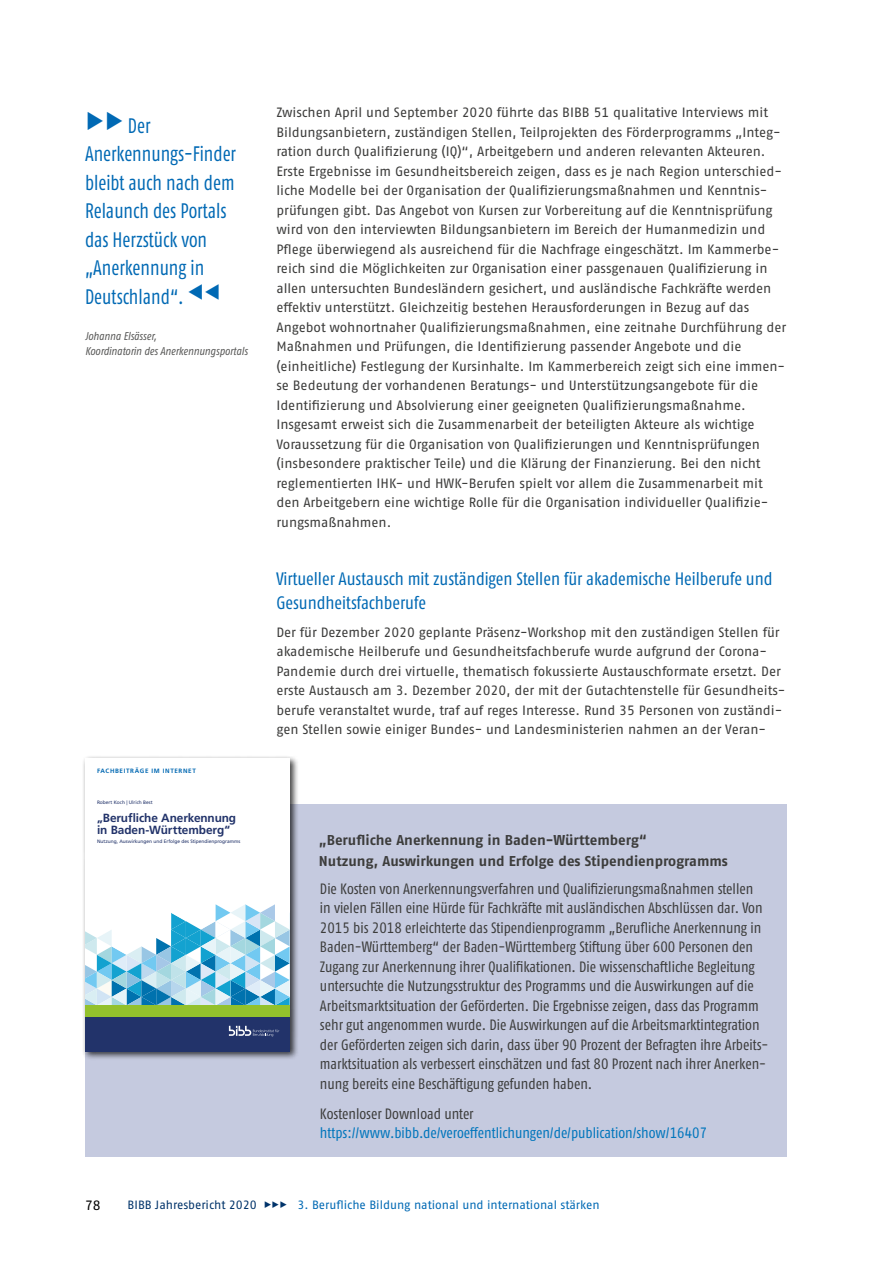
<style>
.page{position:relative;width:893px;height:1263px;background:#fff}
.page>*{position:absolute;margin:0;border:0;box-sizing:border-box;transform-origin:0 0}
.t1{font:condensed 21px/28.5px "Fago Pro";color:#0069b4;scale:.9 1}
.id426{font:condensed 18px/24px "Fago Pro";color:#0069b4}
.id466{font:condensed 15px/19.5px "Fago Pro";color:#3c3c3b}
.id466-2{font:condensed 15px/19.5px "Fago Pro";color:#0075bc}
.id462{font:700 14.25px/21px "Fago Pro";letter-spacing:-.005em;color:#3c3c3b}
.id427{font:13.5px/19.5px "Fago Pro";letter-spacing:-.005em;color:#3c3c3b}
.t2{font:13.5px "Fago Pro";color:#000}
.t3{font:12px "Fago Pro";letter-spacing:-.005em;color:#0069b4}
.t4{font:700 11.85px/12.6px "Frutiger LT Std";letter-spacing:-.01em;color:#22336a}
.t5{font:italic condensed 11.25px/15px "Fago Pro";color:#575756}
.t6{font:700 6.3px "Frutiger LT Std";letter-spacing:.1em;color:#0068b2}
.t7{font:4.95px "Frutiger LT Std";letter-spacing:-.005em;color:#22336a}
.s1{font-stretch:normal;font-size:33px}
.s2{font-size:33px}
.s3{color:#3c3c3b}
.s4{color:#00336a}
</style>
<div class="page">
<div style="left:85px;top:804px;width:702px;height:353px;background:#c5cadf"></div>
<div style="left:82px;top:755px;width:217px;height:305px;background:#000;opacity:.75"></div>
<div style="left:85px;top:1017px;width:205px;height:34px;background:#22336a"></div>
<svg style="left:85px;top:758px;width:205px;height:279px"></svg>
<h1 class="t1" style="left:85px;top:111px;width:169px"><span class="s1">▶▶</span> Der<br>Anerkennungs-Finder bleibt auch nach dem<br>Relaunch des Portals das Herzstück von „Anerkennung in<br>Deutschland“. <span class="s2">◀◀</span></h1>
<p class="t5" style="left:85px;top:328px;width:164px">Johanna Elsässer,<br>Koordinatorin des Anerkennungsportals</p>
<p class="t6" style="left:97px;top:767px;width:100px">FACHBEITRÄGE IM INTERNET</p>
<p class="t7" style="left:97px;top:799px;width:57px">Robert Koch | Ulrich Best</p>
<p class="t4" style="left:97px;top:811px;width:141px">„Berufliche Anerkennung in Baden-Württemberg“</p>
<p class="t7" style="left:97px;top:838px;width:145px">Nutzung, Auswirkungen und Erfolge des Stipendienprogramms</p>
<p class="id427" style="left:276px;top:103px;width:511px">Zwischen April und September 2020 führte das BIBB 51 qualitative Interviews mit Bildungsanbietern, zuständigen Stellen, Teilprojekten des Förderprogramms „Integ&shy;ration durch Qualifizierung (IQ)“, Arbeitgebern und anderen relevanten Akteuren.<br>Erste Ergebnisse im Gesundheitsbereich zeigen, dass es je nach Region unterschied&shy;liche Modelle bei der Organisation der Qualifizierungsmaßnahmen und Kenntnis&shy;prüfungen gibt. Das Angebot von Kursen zur Vorbereitung auf die Kenntnisprüfung wird von den interviewten Bildungsanbietern im Bereich der Humanmedizin und Pflege überwiegend als ausreichend für die Nachfrage eingeschätzt. Im Kammerbe&shy;reich sind die Möglichkeiten zur Organisation einer passgenauen Qualifizierung in allen untersuchten Bundesländern gesichert, und ausländische Fachkräfte werden effektiv unterstützt. Gleichzeitig bestehen Herausforderungen in Bezug auf das Angebot wohnortnaher Qualifizierungsmaßnahmen, eine zeitnahe Durchführung der Maßnahmen und Prüfungen, die Identifizierung passender Angebote und die (einheitliche) Festlegung der Kursinhalte. Im Kammerbereich zeigt sich eine immen&shy;se Bedeutung der vorhandenen Beratungs- und Unterstützungsangebote für die Identifizierung und Absolvierung einer geeigneten Qualifizierungsmaßnahme.<br>Insgesamt erweist sich die Zusammenarbeit der beteiligten Akteure als wichtige Voraussetzung für die Organisation von Qualifizierungen und Kenntnisprüfungen (insbesondere praktischer Teile) und die Klärung der Finanzierung. Bei den nicht reglementierten IHK- und HWK-Berufen spielt vor allem die Zusammenarbeit mit den Arbeitgebern eine wichtige Rolle für die Organisation individueller Qualifizie&shy;rungsmaßnahmen.</p>
<h3 class="id426" style="left:276px;top:566px;width:498px">Virtueller Austausch mit zuständigen Stellen für akademische Heilberufe und<br>Gesundheitsfachberufe</h3>
<p class="id427" style="left:276px;top:622px;width:511px">Der für Dezember 2020 geplante Präsenz-Workshop mit den zuständigen Stellen für akademische Heilberufe und Gesundheitsfachberufe wurde aufgrund der Corona-Pandemie durch drei virtuelle, thematisch fokussierte Austauschformate ersetzt. Der erste Austausch am 3. Dezember 2020, der mit der Gutachtenstelle für Gesundheits&shy;berufe veranstaltet wurde, traf auf reges Interesse. Rund 35 Personen von zuständi&shy;gen Stellen sowie einiger Bundes- und Landesministerien nahmen an der Veran-</p>
<p class="id462" style="left:319px;top:829px;width:411px">„Berufliche Anerkennung in Baden-Württemberg“<br>Nutzung, Auswirkungen und Erfolge des Stipendienprogramms</p>
<p class="id466" style="left:320px;top:879px;width:450px">Die Kosten von Anerkennungsverfahren und Qualifizierungsmaßnahmen stellen<br>in vielen Fällen eine Hürde für Fachkräfte mit ausländischen Abschlüssen dar. Von 2015 bis 2018 erleichterte das Stipendienprogramm „Berufliche Anerkennung in Baden-Württemberg“ der Baden-Württemberg Stiftung über 600 Personen den Zugang zur Anerkennung ihrer Qualifikationen. Die wissenschaftliche Begleitung untersuchte die Nutzungsstruktur des Programms und die Auswirkungen auf die Arbeitsmarktsituation der Geförderten. Die Ergebnisse zeigen, dass das Programm sehr gut angenommen wurde. Die Auswirkungen auf die Arbeitsmarktintegration der Geförderten zeigen sich darin, dass über 90 Prozent der Befragten ihre Arbeits&shy;marktsituation als verbessert einschätzen und fast 80 Prozent nach ihrer Anerken&shy;nung bereits eine Beschäftigung gefunden haben.</p>
<p class="id466-2" style="left:320px;top:1104px;width:389px"><span class="s3">Kostenloser Download unter </span>https://www.bibb.de/veroeffentlichungen/de/publication/show/16407</p>
<p class="t2" style="left:85px;top:1197px;width:17px">78</p>
<p class="t3" style="left:128px;top:1198px;width:473px"><span class="s4">BIBB Jahresbericht 2020 ▶▶▶</span> 3. Berufliche Bildung national und international stärken</p>
</div>
